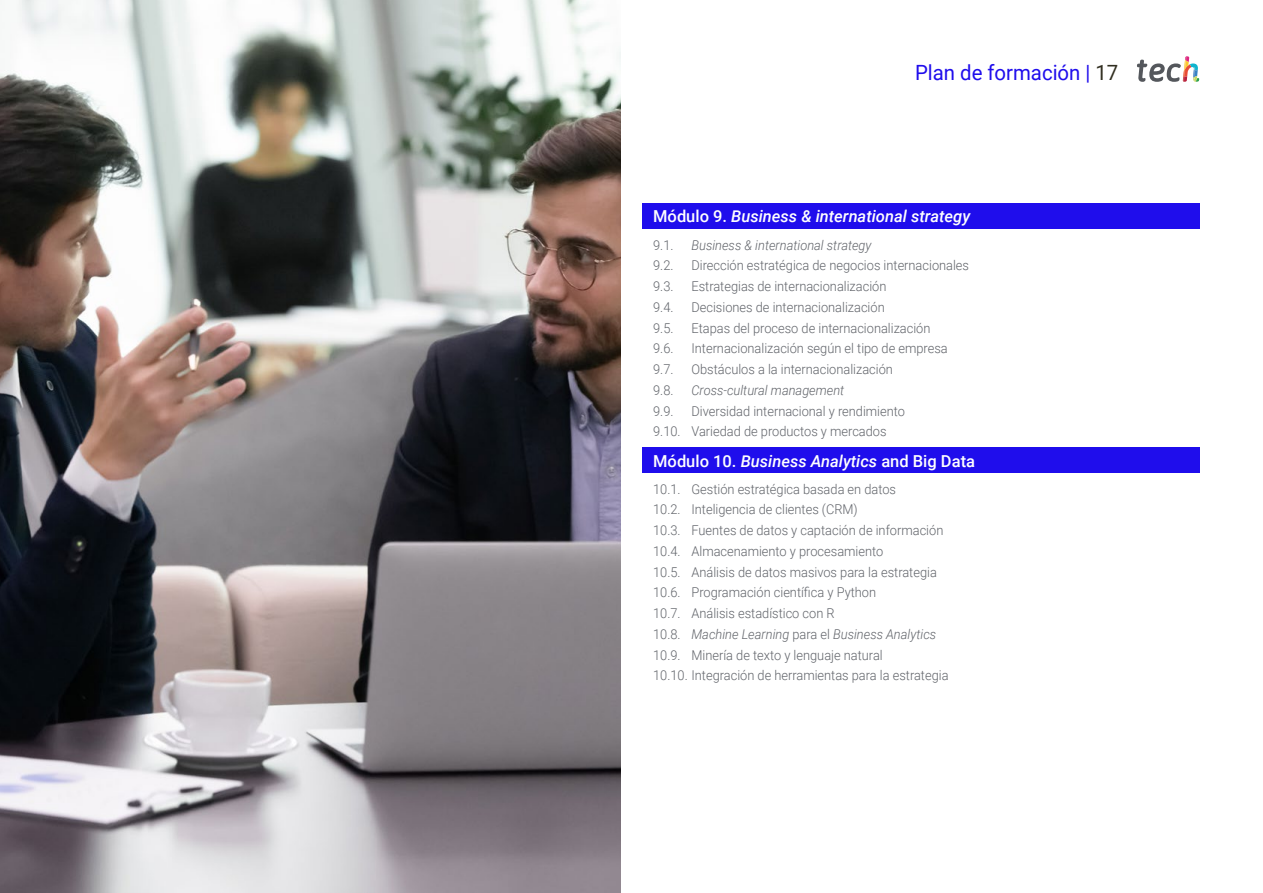
<style>
.page{position:relative;width:1263px;height:893px;background:#fff}
.page>*{position:absolute;margin:0;border:0;box-sizing:border-box;transform-origin:0 0}
.t1{font:21px "Roboto";color:#1f0dec}
.t2{font:italic 500 16.5px "Roboto";color:#fff}
.t3{font:500 16.5px "Roboto";color:#fff}
.t4{font:300 13.5px/20.7px "Roboto";color:#61646a;scale:.95 1}
.t5{font:italic 300 13.5px "Roboto";color:#61646a;scale:.95 1}
.s1{color:#312e20}
.s2{font-style:normal}
.s3{font-style:italic}
</style>
<div class="page">
<div style="left:642px;top:204px;width:557px;height:25px;background:#1f0dec"></div>
<div style="left:642px;top:448px;width:557px;height:25px;background:#1f0dec"></div>
<svg style="left:1137px;top:56px;width:62px;height:26px"></svg>
<img style="left:0;top:0;width:621px;height:893px">
<h1 class="t1" style="left:915px;top:57px;width:205px">Plan de formación | <span class="s1">17</span></h1>
<p class="t2" style="left:653px;top:205px;width:318px"><span class="s2">Módulo 9.</span> Business &amp; international strategy</p>
<p class="t4" style="left:653px;top:234px;width:23px">9.1.</p>
<p class="t5" style="left:691px;top:235px;width:191px">Business &amp; international strategy</p>
<p class="t4" style="left:653px;top:255px;width:23px">9.2.</p>
<p class="t4" style="left:691px;top:255px;width:294px">Dirección estratégica de negocios internacionales</p>
<p class="t4" style="left:653px;top:275px;width:23px">9.3.</p>
<p class="t4" style="left:691px;top:275px;width:207px">Estrategias de internacionalización</p>
<p class="t4" style="left:653px;top:296px;width:23px">9.4.</p>
<p class="t4" style="left:691px;top:296px;width:205px">Decisiones de internacionalización</p>
<p class="t4" style="left:653px;top:317px;width:23px">9.5.</p>
<p class="t4" style="left:691px;top:317px;width:253px">Etapas del proceso de internacionalización</p>
<p class="t4" style="left:653px;top:338px;width:23px">9.6.</p>
<p class="t4" style="left:691px;top:338px;width:271px">Internacionalización según el tipo de empresa</p>
<p class="t4" style="left:653px;top:358px;width:23px">9.7.</p>
<p class="t4" style="left:691px;top:358px;width:214px">Obstáculos a la internacionalización</p>
<p class="t4" style="left:653px;top:379px;width:23px">9.8.</p>
<p class="t5" style="left:691px;top:381px;width:162px">Cross-cultural management</p>
<p class="t4" style="left:653px;top:400px;width:23px">9.9.</p>
<p class="t4" style="left:653px;top:400px;width:267px;text-indent:38px">Diversidad internacional y rendimiento<br>9.10. Variedad de productos y mercados</p>
<p class="t3" style="left:653px;top:449px;width:323px">Módulo 10. <span class="s3">Business Analytics</span> and Big Data</p>
<p class="t4" style="left:653px;top:478px;width:312px">10.1. Gestión estratégica basada en datos<br>10.2. Inteligencia de clientes (CRM)<br>10.3. Fuentes de datos y captación de información 10.4. Almacenamiento y procesamiento<br>10.5. Análisis de datos masivos para la estrategia 10.6. Programación científica y Python<br>10.7. Análisis estadístico con R<br>10.8. <span class="s3">Machine Learning</span> para el <span class="s3">Business Analytics </span>10.9. Minería de texto y lenguaje natural<br>10.10. Integración de herramientas para la estrategia</p>
</div>
